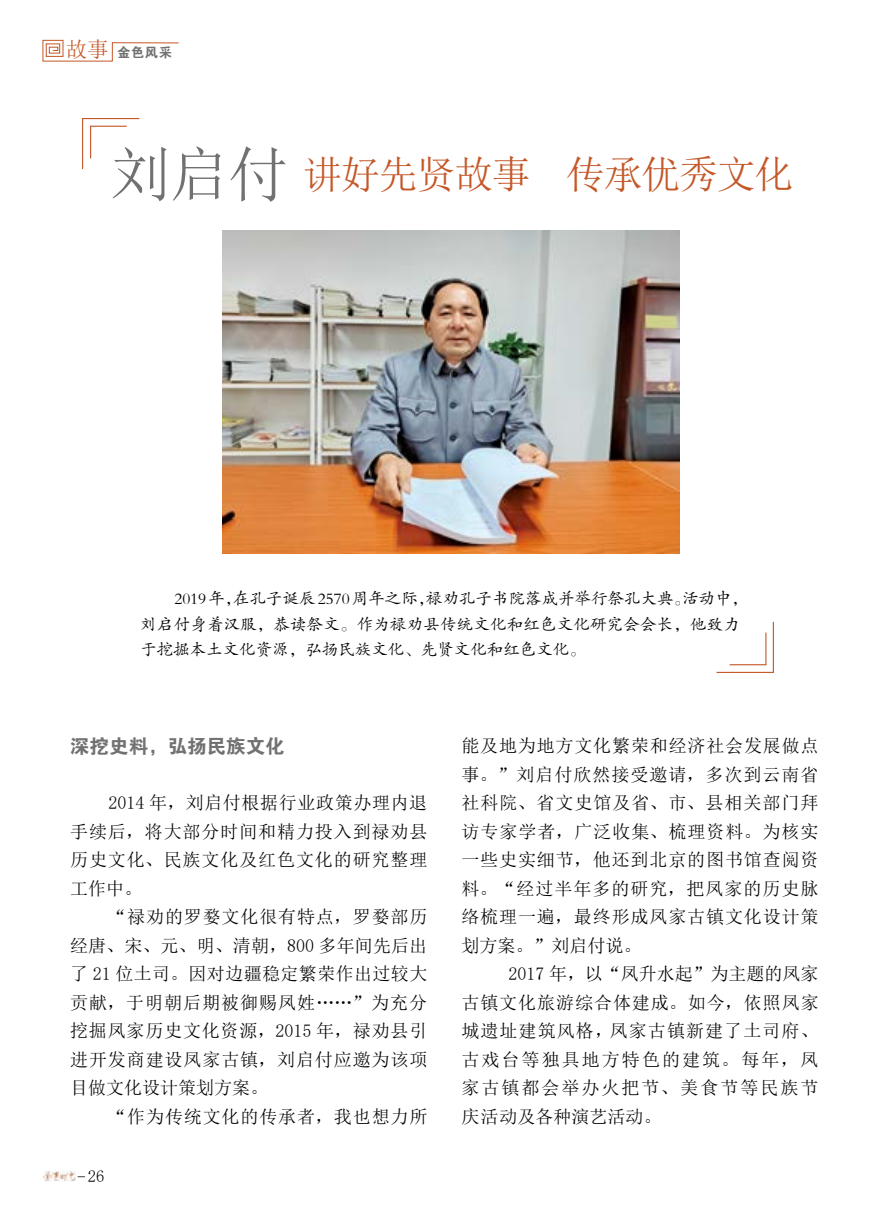
<style>
.page{position:relative;width:893px;height:1212px;background:#fff}
.page>*{position:absolute;margin:0;border:0;box-sizing:border-box;transform-origin:0 0}
.t1{font:39px "Sim Sun";letter-spacing:-.035em;color:#c45727}
.t2{font:19.5px "FZDHTK GBK1 0";color:#727171}
.t3{font:18px/28.5px "Sim Sun";letter-spacing:.05em;color:#000;text-align:justify}
.t4{font:16.5px/25.5px "FZKTK GBK1 0";color:#000}
.t5{font:16.5px "Sim Sun";color:#000}
.t6{font:13.35px "FZDHTK GBK1 0";color:#727171}
.s1{font-family:"Sim Sun";font-size:21.6px;color:#c45727}
.s2{font-size:60px;color:#727171}
</style>
<div class="page">
<img style="left:44px;top:1170px;width:32px;height:11px">
<svg style="left:42px;top:39px;width:137px;height:23px"></svg>
<svg style="left:82px;top:118px;width:58px;height:51px"></svg>
<svg style="left:716px;top:621px;width:58px;height:52px"></svg>
<img style="left:222px;top:231px;width:457px;height:323px">
<p class="t6" style="left:66px;top:45px;width:108px"><span class="s1">故事</span> 金色风采</p>
<h1 class="t1" style="left:111px;top:155px;width:685px"><span class="s2">刘启付</span>讲好先贤故事 传承优秀文化</h1>
<p class="t4" style="left:140px;top:586px;width:609px;text-indent:34px">2019年，在孔子诞辰 2570周年之际，禄劝孔子书院落成并举行祭孔大典。活动中，刘启付身着汉服，恭读祭文。作为禄劝县传统文化和红色文化研究会会长，他致力于挖掘本土文化资源，弘扬民族文化、先贤文化和红色文化。</p>
<p class="t2" style="left:70px;top:736px;width:216px">深挖史料，弘扬民族文化</p>
<p class="t3" style="left:70px;top:788px;width:359px;text-indent:38px">2014 年，刘启付根据行业政策办理内退手续后，将大部分时间和精力投入到禄劝县历史文化、民族文化及红色文化的研究整理工作中。</p>
<p class="t3" style="left:70px;top:902px;width:359px;text-indent:38px">“禄劝的罗婺文化很有特点，罗婺部历经唐、宋、元、明、清朝，800 多年间先后出了 21 位土司。因对边疆稳定繁荣作出过较大贡献，于明朝后期被御赐凤姓……”为充分挖掘凤家历史文化资源，2015 年，禄劝县引进开发商建设凤家古镇，刘启付应邀为该项目做文化设计策划方案。</p>
<p class="t3" style="left:108px;top:1102px;width:320px">“作为传统文化的传承者，我也想力所</p>
<p class="t5" style="left:88px;top:1168px;width:18px">26</p>
<p class="t3" style="left:461px;top:731px;width:359px">能及地为地方文化繁荣和经济社会发展做点事。”刘启付欣然接受邀请，多次到云南省社科院、省文史馆及省、市、县相关部门拜访专家学者，广泛收集、梳理资料。为核实一些史实细节，他还到北京的图书馆查阅资料。“经过半年多的研究，把凤家的历史脉络梳理一遍，最终形成凤家古镇文化设计策划方案。”刘启付说。</p>
<p class="t3" style="left:461px;top:959px;width:359px;text-indent:47px">2017 年，以“凤升水起”为主题的凤家古镇文化旅游综合体建成。如今，依照凤家城遗址建筑风格，凤家古镇新建了土司府、古戏台等独具地方特色的建筑。每年，凤家古镇都会举办火把节、美食节等民族节庆活动及各种演艺活动。</p>
</div>
